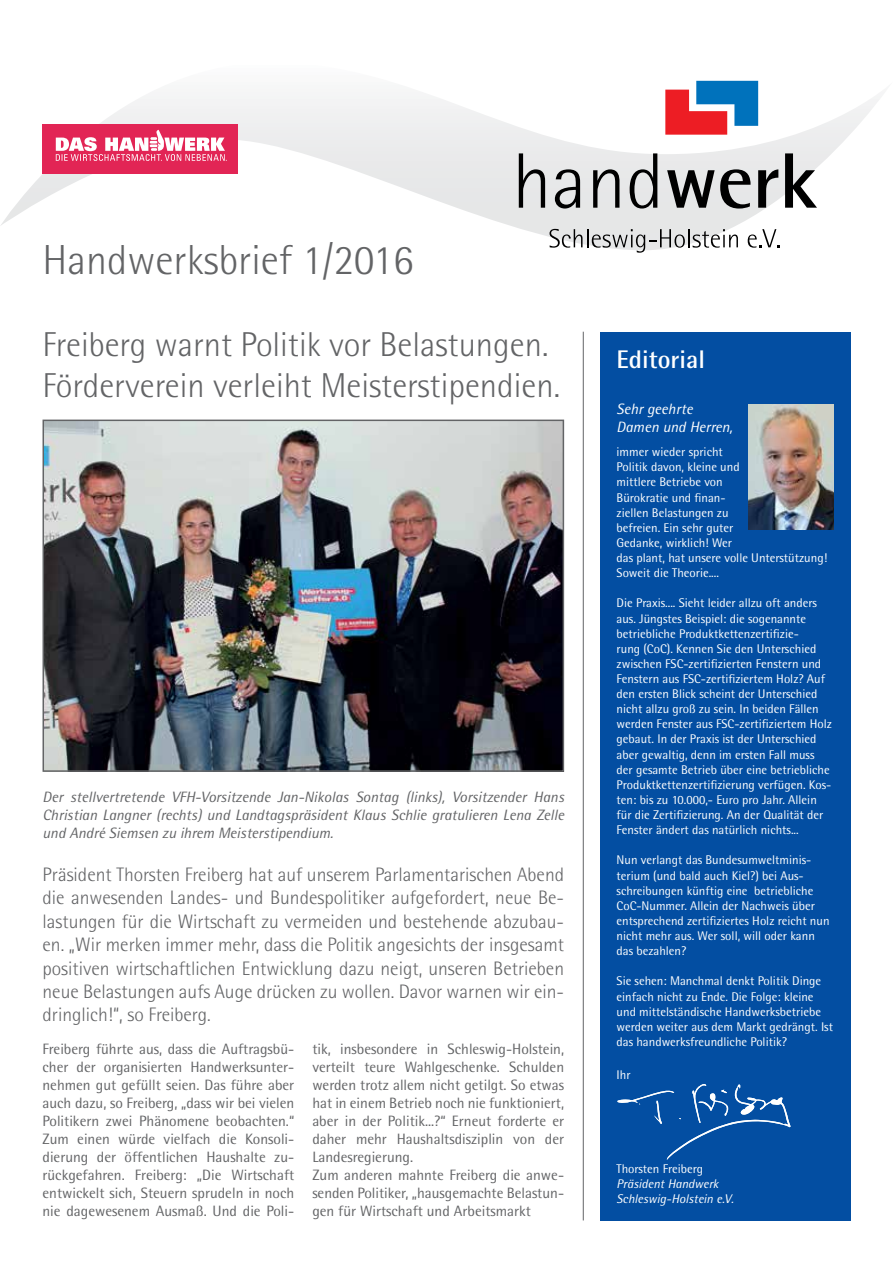
<style>
.page{position:relative;width:893px;height:1263px;background:#fff}
.page>*{position:absolute;margin:0;border:0;box-sizing:border-box;transform-origin:0 0}
.t1{font:300 42px "Rotis Semi Sans";color:#636466}
.t2{font:300 34.5px/41.4px "Rotis Semi Sans";color:#636466}
.t3{font:700 25.5px "Rotis Semi Sans";color:#fff}
.t4{font:300 19.5px/23.4px "Rotis Semi Sans";color:#636466;text-align:justify}
.t5{font:15px/18px "Rotis Semi Sans";color:#636466;text-align:justify}
.t6{font:italic 15px/18px "Rotis Semi Sans";color:#636466;text-align:justify}
.t7{font:italic 15px/18px "Rotis Semi Sans";color:#fff}
.t8{font:12.6px/15.1px "Rotis Semi Sans";color:#fff}
.t9{font:italic 12.6px/15.1px "Rotis Semi Sans";color:#fff}
</style>
<div class="page">
<img style="left:1px;top:80px;width:881px;height:168px">
<div style="left:43px;top:124px;width:195px;height:50px;background:#e22555"></div>
<svg style="left:56px;top:130px;width:171px;height:31px"></svg>
<hr style="left:583px;top:332px;width:1px;height:888px;background:#636466">
<img style="left:46px;top:423px;width:515px;height:346px">
<div style="left:43px;top:420px;width:521px;height:352px;border:2px solid #636466"></div>
<div style="left:600px;top:332px;width:250px;height:888px;background:#034ea2"></div>
<svg style="left:617px;top:1084px;width:173px;height:76px"></svg>
<img style="left:748px;top:405px;width:85px;height:124px">
<svg style="left:519px;top:153px;width:26px;height:55px"></svg>
<svg style="left:555px;top:169px;width:25px;height:40px"></svg>
<svg style="left:593px;top:169px;width:26px;height:39px"></svg>
<svg style="left:630px;top:153px;width:27px;height:56px;background:#9a9b9b"></svg>
<svg style="left:667px;top:169px;width:84px;height:40px;background:#868686"></svg>
<svg style="left:758px;top:169px;width:20px;height:39px"></svg>
<svg style="left:785px;top:153px;width:32px;height:55px"></svg>
<svg style="left:549px;top:229px;width:189px;height:24px"></svg>
<svg style="left:748px;top:229px;width:31px;height:19px"></svg>
<svg style="left:665px;top:81px;width:93px;height:54px"></svg>
<h1 class="t1" style="left:43px;top:236px;width:372px">Handwerksbrief 1/2016</h1>
<h2 class="t2" style="left:43px;top:323px;width:519px">Freiberg warnt Politik vor Belastungen.<br>Förderverein verleiht Meisterstipendien.</h2>
<p class="t6" style="left:43px;top:788px;width:523px">Der stellvertretende VFH-Vorsitzende Jan-Nikolas Sontag (links), Vorsitzender Hans Christian Langner (rechts) und Landtagspräsident Klaus Schlie gratulieren Lena Zelle und André Siemsen zu ihrem Meisterstipendium.</p>
<p class="t4" style="left:43px;top:863px;width:523px">Präsident Thorsten Freiberg hat auf unserem Parlamentarischen Abend die anwesenden Landes- und Bundespolitiker aufgefordert, neue Be&shy;lastungen für die Wirtschaft zu vermeiden und bestehende abzubau&shy;en. „Wir merken immer mehr, dass die Politik angesichts der insgesamt positiven wirtschaftlichen Entwicklung dazu neigt, unseren Betrieben neue Belastungen aufs Auge drücken zu wollen. Davor warnen wir ein&shy;dringlich!“, so Freiberg.</p>
<p class="t5" style="left:43px;top:1040px;width:253px">Freiberg führte aus, dass die Auftragsbü&shy;cher der organisierten Handwerksunter&shy;nehmen gut gefüllt seien. Das führe aber auch dazu, so Freiberg, „dass wir bei vielen Politikern zwei Phänomene beobachten.“ Zum einen würde vielfach die Konsoli&shy;dierung der öffentlichen Haushalte zu&shy;rückgefahren. Freiberg: „Die Wirtschaft entwickelt sich, Steuern sprudeln in noch nie dagewesenem Ausmaß. Und die Poli-</p>
<p class="t5" style="left:312px;top:1040px;width:253px;text-align:left">tik, insbesondere in Schleswig-Holstein, verteilt teure Wahlgeschenke. Schulden werden trotz allem nicht getilgt. So etwas hat in einem Betrieb noch nie funktioniert, aber in der Politik...?“ Erneut forderte er daher mehr Haushaltsdisziplin von der Landesregierung.<br>Zum anderen mahnte Freiberg die anwe&shy;senden Politiker, „hausgemachte Belastun&shy;gen für Wirtschaft und Arbeitsmarkt</p>
<h3 class="t3" style="left:617px;top:344px;width:90px">Editorial</h3>
<p class="t7" style="left:617px;top:400px;width:118px">Sehr geehrte<br>Damen und Herren,</p>
<p class="t8" style="left:617px;top:444px;width:212px">immer wieder spricht<br>Politik davon, kleine und<br>mittlere Betriebe von<br>Bürokratie und finan-<br>ziellen Belastungen zu<br>befreien. Ein sehr guter<br>Gedanke, wirklich! Wer<br>das plant, hat unsere volle Unterstützung!<br>Soweit die Theorie....</p>
<p class="t8" style="left:617px;top:595px;width:217px">Die Praxis.... Sieht leider allzu oft anders aus. Jüngstes Beispiel: die sogenannte betriebliche Produktkettenzertifizie-<br>rung (CoC). Kennen Sie den Unterschied zwischen FSC-zertifizierten Fenstern und Fenstern aus FSC-zertifiziertem Holz? Auf den ersten Blick scheint der Unterschied nicht allzu groß zu sein. In beiden Fällen werden Fenster aus FSC-zertifiziertem Holz gebaut. In der Praxis ist der Unterschied aber gewaltig, denn im ersten Fall muss der gesamte Betrieb über eine betriebliche Produktkettenzertifizierung verfügen. Kos&shy;ten: bis zu 10.000,- Euro pro Jahr. Allein für die Zertifizierung. An der Qualität der Fenster ändert das natürlich nichts...</p>
<p class="t8" style="left:617px;top:852px;width:214px">Nun verlangt das Bundesumweltminis&shy;terium (und bald auch Kiel?) bei Aus&shy;schreibungen künftig eine betriebliche CoC-Nummer. Allein der Nachweis über entsprechend zertifiziertes Holz reicht nun nicht mehr aus. Wer soll, will oder kann das bezahlen?</p>
<p class="t8" style="left:617px;top:973px;width:218px">Sie sehen: Manchmal denkt Politik Dinge einfach nicht zu Ende. Die Folge: kleine und mittelständische Handwerksbetriebe werden weiter aus dem Markt gedrängt. Ist das handwerksfreundliche Politik?</p>
<p class="t8" style="left:617px;top:1066px;width:16px">Ihr</p>
<p class="t8" style="left:617px;top:1161px;width:88px">Thorsten Freiberg</p>
<p class="t9" style="left:617px;top:1176px;width:119px">Präsident Handwerk<br>Schleswig-Holstein e.V.</p>
</div>
